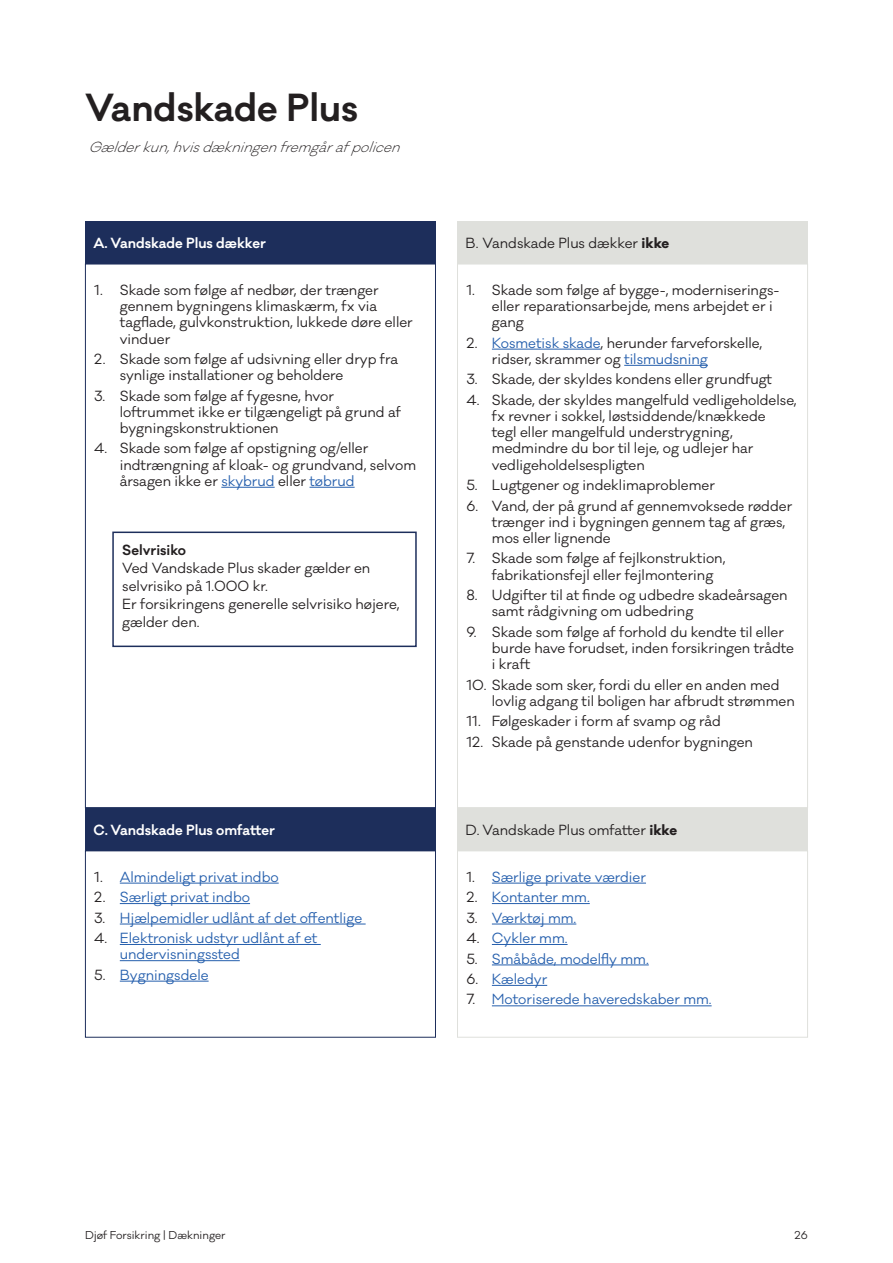
<style>
.page{position:relative;width:893px;height:1263px;background:#fff}
.page>*{position:absolute;margin:0;border:0;box-sizing:border-box;transform-origin:0 0}
.H3_Afsnitsoverskrift{font:600 36px "Galano Classic";color:#231f20}
.Brødtekst{font:13.5px/16.2px "Galano Classic";color:#231f20}
.t1{font:13.5px/16.2px "Galano Classic";color:#255fad}
.Overskrift_Skema{font:13.5px "Galano Classic";color:#231f20}
.Overskrift_Skema_HVID{font:600 13.5px "Galano Classic";color:#fff}
.Brødtekst-2{font:italic 300 13.5px "Galano Classic";color:#231f20}
.H5_Brødtekst_Fed{font:600 13.5px "Galano Classic";color:#231f20}
.t2{font:10.5px "Galano Classic";color:#231f20}
.s1{font-weight:700}
.s2{color:#255fad}
.s3{color:#231f20}
</style>
<div class="page">
<div style="left:457px;top:808px;width:351px;height:42px;background:#dfe0dc"></div>
<div style="left:85px;top:808px;width:351px;height:42px;background:#1d2e5b"></div>
<div style="left:457px;top:221px;width:351px;height:43px;background:#dfe0dc"></div>
<div style="left:85px;top:221px;width:351px;height:43px;background:#1d2e5b"></div>
<hr style="left:492px;top:883px;width:154px;height:1px;background:#255fad">
<hr style="left:492px;top:903px;width:98px;height:1px;background:#255fad">
<hr style="left:492px;top:924px;width:84px;height:1px;background:#255fad">
<hr style="left:492px;top:944px;width:76px;height:1px;background:#255fad">
<hr style="left:492px;top:964px;width:157px;height:1px;background:#255fad">
<hr style="left:492px;top:985px;width:55px;height:1px;background:#255fad">
<hr style="left:492px;top:1005px;width:220px;height:1px;background:#255fad">
<div style="left:457px;top:850px;width:351px;height:187px;border:1px solid #dfe0dc"></div>
<hr style="left:120px;top:883px;width:159px;height:1px;background:#255fad">
<hr style="left:120px;top:903px;width:130px;height:1px;background:#255fad">
<hr style="left:120px;top:924px;width:246px;height:1px;background:#255fad">
<hr style="left:120px;top:944px;width:201px;height:1px;background:#255fad">
<hr style="left:120px;top:960px;width:120px;height:1px;background:#255fad">
<hr style="left:120px;top:981px;width:89px;height:1px;background:#255fad">
<div style="left:85px;top:850px;width:351px;height:187px;border:1px solid #1d2e5b"></div>
<hr style="left:492px;top:349px;width:108px;height:1px;background:#255fad">
<hr style="left:624px;top:365px;width:84px;height:1px;background:#255fad">
<hr style="left:221px;top:487px;width:54px;height:1px;background:#255fad">
<hr style="left:310px;top:487px;width:45px;height:1px;background:#255fad">
<div style="left:112px;top:531px;width:305px;height:116px;border:2px solid #1d2e5b"></div>
<p class="H3_Afsnitsoverskrift" style="left:85px;top:84px;width:274px">Vandskade Plus</p>
<p class="Brødtekst-2" style="left:88px;top:138px;width:319px">Gælderkun,hvisdækningenfremgårafpolicen</p>
<p class="Overskrift_Skema_HVID" style="left:94px;top:234px;width:174px">A. Vandskade Plus dækker</p>
<p class="Overskrift_Skema" style="left:466px;top:234px;width:205px">B. Vandskade Plus dækker <span class="s1">ikke</span></p>
<p class="Brødtekst" style="left:120px;top:282px;width:295px;text-indent:-26px">1. Skade som følge af nedbør, der trænger gennem bygningens klimaskærm, fx via tagflade, gulvkonstruktion, lukkede døre eller vinduer</p>
<p class="Brødtekst" style="left:120px;top:351px;width:280px;text-indent:-26px">2. Skade som følge af udsivning eller dryp fra synlige installationer og beholdere</p>
<p class="Brødtekst" style="left:120px;top:388px;width:283px;text-indent:-26px">3. Skade som følge af fygesne, hvor loftrummet ikke er tilgængeligt på grund af bygningskonstruktionen</p>
<p class="Brødtekst" style="left:120px;top:441px;width:298px;text-indent:-26px">4. Skade som følge af opstigning og/eller indtrængning af kloak- og grundvand, selvom årsagen ikke er <span class="s2">skybrud</span> eller <span class="s2">tøbrud</span></p>
<p class="H5_Brødtekst_Fed" style="left:122px;top:541px;width:65px">Selvrisiko</p>
<p class="Brødtekst" style="left:122px;top:559px;width:250px;line-height:18px">Ved Vandskade Plus skader gælder en selvrisiko på 1.000 kr.</p>
<p class="Brødtekst" style="left:122px;top:595px;width:279px;line-height:18px">Er forsikringens generelle selvrisiko højere, gælder den.</p>
<p class="Brødtekst" style="left:492px;top:282px;width:289px;text-indent:-26px">1. Skade som følge af bygge-, moderniserings&shy;eller reparationsarbejde, mens arbejdet er i gang</p>
<p class="Brødtekst" style="left:492px;top:335px;width:272px;text-indent:-26px">2. <span class="s2">Kosmetisk skade</span>, herunder farveforskelle, ridser, skrammer og <span class="s2">tilsmudsning</span></p>
<p class="Brødtekst" style="left:466px;top:372px;width:307px">3. Skade, der skyldes kondens eller grundfugt</p>
<p class="Brødtekst" style="left:492px;top:392px;width:306px;text-indent:-26px">4. Skade, der skyldes mangelfuld vedligeholdelse, fx revner i sokkel, løstsiddende/knækkede<br>tegl eller mangelfuld understrygning, medmindre du bor til leje, og udlejer har vedligeholdelsespligten</p>
<p class="Brødtekst" style="left:466px;top:477px;width:250px">5. Lugtgener og indeklimaproblemer</p>
<p class="Brødtekst" style="left:492px;top:498px;width:302px;text-indent:-26px">6. Vand, der på grund af gennemvoksede rødder trænger ind i bygningen gennem tag af græs, mos eller lignende</p>
<p class="Brødtekst" style="left:492px;top:551px;width:235px;text-indent:-26px">7. Skade som følge af fejlkonstruktion, fabrikationsfejl eller fejlmontering</p>
<p class="Brødtekst" style="left:492px;top:587px;width:297px;text-indent:-26px">8. Udgifter til at finde og udbedre skadeårsagen samt rådgivning om udbedring</p>
<p class="Brødtekst" style="left:492px;top:624px;width:304px;text-indent:-26px">9. Skade som følge af forhold du kendte til eller burde have forudset, inden forsikringen trådte i kraft</p>
<p class="Brødtekst" style="left:492px;top:677px;width:304px;text-indent:-26px">10. Skade som sker, fordi du eller en anden med lovlig adgang til boligen har afbrudt strømmen</p>
<p class="Brødtekst" style="left:466px;top:713px;width:256px">11. Følgeskader i form af svamp og råd</p>
<p class="Brødtekst" style="left:466px;top:734px;width:288px">12. Skade på genstande udenfor bygningen</p>
<p class="Overskrift_Skema_HVID" style="left:94px;top:821px;width:183px">C. Vandskade Plus omfatter</p>
<p class="Overskrift_Skema" style="left:466px;top:821px;width:213px">D. Vandskade Plus omfatter <span class="s1">ikke</span></p>
<p class="t1" style="left:94px;top:869px;width:186px"><span class="s3">1.</span> Almindeligt privat indbo</p>
<p class="t1" style="left:94px;top:889px;width:157px"><span class="s3">2.</span> Særligt privat indbo</p>
<p class="t1" style="left:94px;top:910px;width:269px"><span class="s3">3.</span> Hjælpemidler udlånt af det offentlige</p>
<p class="t1" style="left:120px;top:930px;width:199px;text-indent:-26px"><span class="s3">4.</span> Elektronisk udstyr udlånt af et undervisningssted</p>
<p class="t1" style="left:94px;top:967px;width:116px"><span class="s3">5.</span> Bygningsdele</p>
<p class="t1" style="left:466px;top:869px;width:181px"><span class="s3">1.</span> Særlige private værdier</p>
<p class="t1" style="left:466px;top:889px;width:125px"><span class="s3">2.</span> Kontanter mm.</p>
<p class="t1" style="left:466px;top:910px;width:111px"><span class="s3">3.</span> Værktøj mm.</p>
<p class="t1" style="left:466px;top:930px;width:103px"><span class="s3">4.</span> Cykler mm.</p>
<p class="t1" style="left:466px;top:951px;width:184px"><span class="s3">5.</span> Småbåde, modelfly mm.</p>
<p class="t1" style="left:466px;top:971px;width:82px"><span class="s3">6.</span> Kæledyr</p>
<p class="t1" style="left:466px;top:991px;width:247px"><span class="s3">7.</span> Motoriserede haveredskaber mm.</p>
<p class="t2" style="left:85px;top:1229px;width:142px">Djøf Forsikring | Dækninger</p>
<p class="t2" style="left:795px;top:1229px;width:15px">26</p>
</div>
